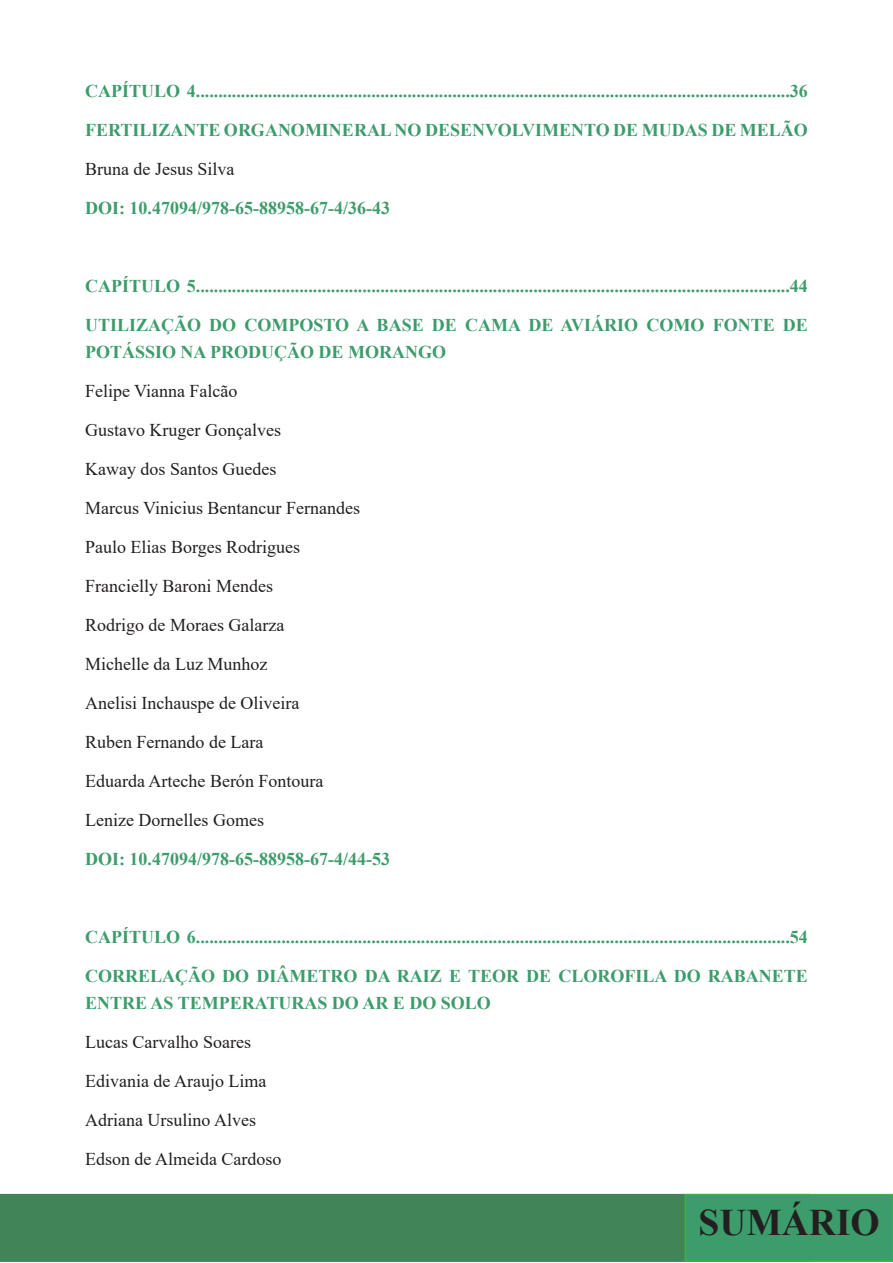
<style>
.page{position:relative;width:893px;height:1263px;background:#fff}
.page>*{position:absolute;margin:0;border:0;box-sizing:border-box;transform-origin:0 0}
.t1{font:700 37.5px "Times New Roman";color:#231f20}
.t2{font:700 18px/27px "Times New Roman";color:#3d9c6b}
.t3{font:18px "Times New Roman";color:#231f20}
</style>
<div class="page">
<div style="left:0;top:1194px;width:810px;height:68px;background:#418458"></div>
<div style="left:685px;top:1194px;width:208px;height:67px;background:#3d9c6b"></div>
<div style="left:685px;top:1194px;width:208px;height:68px;border:2px solid #40ae49"></div>
<p class="t2" style="left:85px;top:77px;width:724px">CAPÍTULO 4....................................................................................................................................36</p>
<p class="t2" style="left:85px;top:116px;width:724px">FERTILIZANTE ORGANOMINERAL NO DESENVOLVIMENTO DE MUDAS DE MELÃO</p>
<p class="t3" style="left:85px;top:157px;width:151px">Bruna de Jesus Silva</p>
<p class="t2" style="left:85px;top:194px;width:306px">DOI: 10.47094/978-65-88958-67-4/36-43</p>
<p class="t2" style="left:85px;top:272px;width:724px">CAPÍTULO 5....................................................................................................................................44</p>
<p class="t2" style="left:85px;top:311px;width:724px">UTILIZAÇÃO DO COMPOSTO A BASE DE CAMA DE AVIÁRIO COMO FONTE DE<br>POTÁSSIO NA PRODUÇÃO DE MORANGO</p>
<p class="t3" style="left:85px;top:379px;width:154px">Felipe Vianna Falcão</p>
<p class="t3" style="left:85px;top:418px;width:197px">Gustavo Kruger Gonçalves</p>
<p class="t3" style="left:85px;top:457px;width:193px">Kaway dos Santos Guedes</p>
<p class="t3" style="left:85px;top:496px;width:277px">Marcus Vinicius Bentancur Fernandes</p>
<p class="t3" style="left:85px;top:535px;width:217px">Paulo Elias Borges Rodrigues</p>
<p class="t3" style="left:85px;top:574px;width:189px">Francielly Baroni Mendes</p>
<p class="t3" style="left:85px;top:613px;width:201px">Rodrigo de Moraes Galarza</p>
<p class="t3" style="left:85px;top:652px;width:184px">Michelle da Luz Munhoz</p>
<p class="t3" style="left:85px;top:691px;width:216px">Anelisi Inchauspe de Oliveira</p>
<p class="t3" style="left:85px;top:730px;width:180px">Ruben Fernando de Lara</p>
<p class="t3" style="left:85px;top:769px;width:240px">Eduarda Arteche Berón Fontoura</p>
<p class="t3" style="left:85px;top:808px;width:180px">Lenize Dornelles Gomes</p>
<p class="t2" style="left:85px;top:845px;width:306px">DOI: 10.47094/978-65-88958-67-4/44-53</p>
<p class="t2" style="left:85px;top:923px;width:724px">CAPÍTULO 6....................................................................................................................................54</p>
<p class="t2" style="left:85px;top:962px;width:724px">CORRELAÇÃO DO DIÂMETRO DA RAIZ E TEOR DE CLOROFILA DO RABANETE<br>ENTRE AS TEMPERATURAS DO AR E DO SOLO</p>
<p class="t3" style="left:85px;top:1030px;width:167px">Lucas Carvalho Soares</p>
<p class="t3" style="left:85px;top:1069px;width:183px">Edivania de Araujo Lima</p>
<p class="t3" style="left:85px;top:1108px;width:172px">Adriana Ursulino Alves</p>
<p class="t3" style="left:85px;top:1147px;width:198px">Edson de Almeida Cardoso</p>
<h1 class="t1" style="left:698px;top:1196px;width:183px">SUMÁRIO</h1>
</div>
